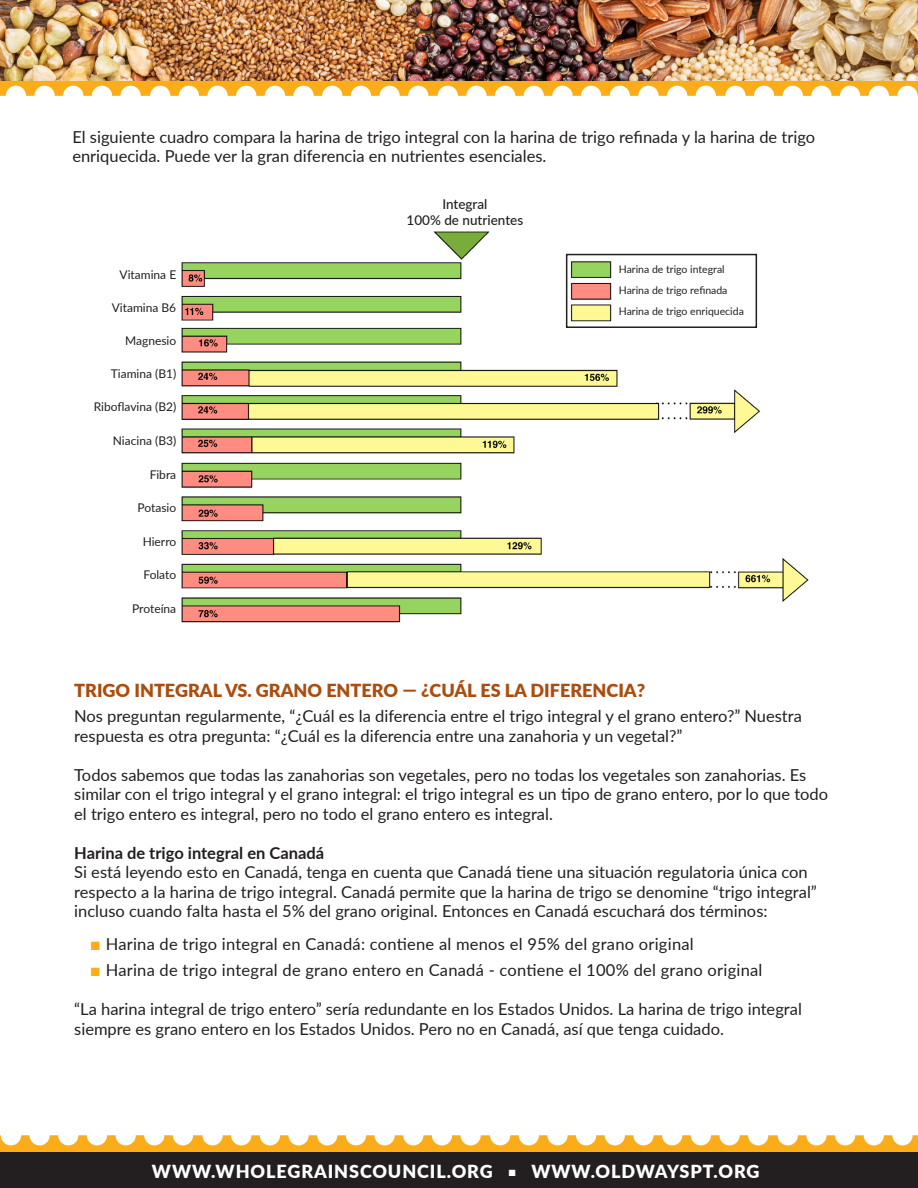
<style>
.page{position:relative;width:918px;height:1188px;background:#fff}
.page>*{position:absolute;margin:0;border:0;box-sizing:border-box;transform-origin:0 0}
.Title_12{font:900 18px "Lato";color:#aa4d0e}
.t1{font:900 18px "Lato";letter-spacing:.05em;color:#fff}
.t2{font:16.5px/19.5px "Lato";color:#231f20}
.t3{font:700 16.5px "Lato";color:#231f20}
.Title_12-2{font:500 13.5px "Lato";color:#231f20}
.t4{font:12px "Lato";color:#231f20}
.t5{font:10.5px "Lato";color:#231f20}
.s1{color:#faad19}
</style>
<div class="page">
<svg style="left:0;top:80px;width:918px;height:16px;fill:#faad19"></svg>
<hr style="left:2px;top:80px;width:916px;height:1px;background:#faad19">
<svg style="left:0;top:1135px;width:918px;height:18px;fill:#faad19"></svg>
<div style="left:0;top:1153px;width:918px;height:35px;background:#231f20"></div>
<img style="left:0;top:0;width:918px;height:80px">
<img style="left:181px;top:231px;width:628px;height:392px">
<div style="left:619px;top:265px;width:129px;height:70px;background:#fff"></div>
<div style="left:566px;top:254px;width:191px;height:74px;border:2px solid #231f20"></div>
<p class="t2" style="left:72px;top:127px;width:744px">El siguiente cuadro compara la harina de trigo integral con la harina de trigo refinada y la harina de trigo enriquecida. Puede ver la gran diferencia en nutrientes esenciales.</p>
<p class="t4" style="left:120px;top:266px;width:58px">Vitamina E</p>
<p class="t4" style="left:112px;top:299px;width:66px">Vitamina B6</p>
<p class="t4" style="left:125px;top:332px;width:53px">Magnesio</p>
<p class="t4" style="left:111px;top:365px;width:67px">Tiamina (B1)</p>
<p class="t4" style="left:94px;top:399px;width:84px">Riboflavina (B2)</p>
<p class="t4" style="left:113px;top:432px;width:65px">Niacina (B3)</p>
<p class="t4" style="left:150px;top:466px;width:28px">Fibra</p>
<p class="t4" style="left:138px;top:499px;width:40px">Potasio</p>
<p class="t4" style="left:143px;top:533px;width:35px">Hierro</p>
<p class="t4" style="left:143px;top:567px;width:34px">Folato</p>
<p class="t4" style="left:132px;top:600px;width:46px">Proteína</p>
<p class="Title_12-2" style="left:442px;top:194px;width:47px">Integral</p>
<p class="Title_12-2" style="left:407px;top:210px;width:118px">100% de nutrientes</p>
<p class="t5" style="left:619px;top:262px;width:107px">Harina de trigo integral</p>
<p class="t5" style="left:619px;top:283px;width:110px">Harina de trigo refinada</p>
<p class="t5" style="left:619px;top:304px;width:127px">Harina de trigo enriquecida</p>
<p class="Title_12" style="left:74px;top:677px;width:572px">TRIGO INTEGRAL VS. GRANO ENTERO — ¿CUÁL ES LA DIFERENCIA?</p>
<p class="t2" style="left:74px;top:706px;width:729px">Nos preguntan regularmente, “¿Cuál es la diferencia entre el trigo integral y el grano entero?” Nuestra respuesta es otra pregunta: “¿Cuál es la diferencia entre una zanahoria y un vegetal?”</p>
<p class="t2" style="left:74px;top:764px;width:755px">Todos sabemos que todas las zanahorias son vegetales, pero no todas los vegetales son zanahorias. Es similar con el trigo integral y el grano integral: el trigo integral es un tipo de grano entero, por lo que todo el trigo entero es integral, pero no todo el grano entero es integral.</p>
<p class="t3" style="left:74px;top:840px;width:251px">Harina de trigo integral en Canadá</p>
<p class="t2" style="left:74px;top:862px;width:744px">Si está leyendo esto en Canadá, tenga en cuenta que Canadá tiene una situación regulatoria única con respecto a la harina de trigo integral. Canadá permite que la harina de trigo se denomine “trigo integral” incluso cuando falta hasta el 5% del grano original. Entonces en Canadá escuchará dos términos:</p>
<p class="t2" style="left:91px;top:934px;width:605px"><span class="s1">■</span> Harina de trigo integral en Canadá: contiene al menos el 95% del grano original</p>
<p class="t2" style="left:91px;top:960px;width:673px"><span class="s1">■</span> Harina de trigo integral de grano entero en Canadá - contiene el 100% del grano original</p>
<p class="t2" style="left:74px;top:999px;width:729px">“La harina integral de trigo entero” sería redundante en los Estados Unidos. La harina de trigo integral siempre es grano entero en los Estados Unidos. Pero no en Canadá, así que tenga cuidado.</p>
<p class="t1" style="left:152px;top:1158px;width:609px">WWW.WHOLEGRAINSCOUNCIL.ORG ■ WWW.OLDWAYSPT.ORG</p>
</div>
